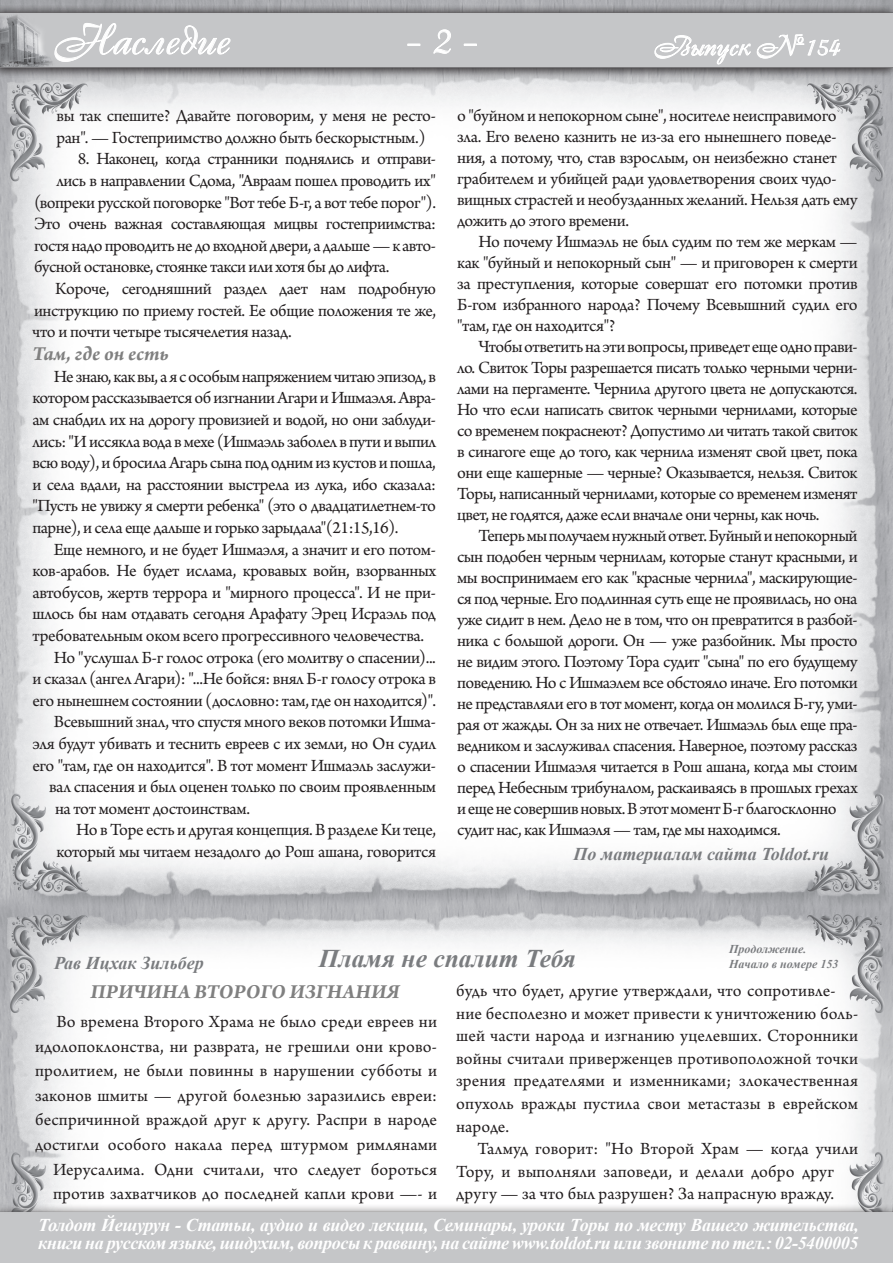
<style>
.page{position:relative;width:893px;height:1263px;background:#fff}
.page>*{position:absolute;margin:0;border:0;box-sizing:border-box;transform-origin:0 0}
.t1{font:42px "Cassandra";color:#fff}
.t2{font:27px "Cassandra";color:#fff}
.t3{font:italic 700 25.5px "Times New Roman";color:#7a7c7f}
.bold_italic{font:italic 700 21px "Arno Pro";color:#808080}
.text{font:18px/21px "Arno Pro";letter-spacing:-.025em;color:#231f20;text-align:justify}
.text-2{font:18px/22.6px "Arno Pro";letter-spacing:.01em;color:#231f20}
.t4{font:italic 700 18px/18px "Times New Roman";letter-spacing:-.02em;color:#fff}
.t5{font:italic 700 18px "Times New Roman";color:#7a7c7f}
.t6{font:italic 700 12px "Times New Roman";color:#7a7c7f}
</style>
<div class="page">
<img style="left:0;top:109px;width:893px;height:1090px">
<img style="left:0;top:86px;width:893px;height:23px">
<img style="left:0;top:0;width:893px;height:86px">
<svg style="left:654px;top:24px;width:187px;height:41px;background:#cdced0"></svg>
<svg style="left:54px;top:21px;width:177px;height:41px;background:#cecfd1"></svg>
<svg style="left:407px;top:43px;width:14px;height:3px"></svg>
<svg style="left:433px;top:29px;width:18px;height:25px"></svg>
<svg style="left:463px;top:43px;width:14px;height:3px"></svg>
<img style="left:0;top:1199px;width:893px;height:64px">
<p class="t1" style="left:54px;top:15px;width:176px">Наследие</p>
<p class="t1" style="left:405px;top:14px;width:73px">- 2 -</p>
<p class="t2" style="left:653px;top:30px;width:188px">Выпуск №154</p>
<p class="text" style="left:57px;top:106px;width:381px;line-height:21.6px">вы так спешите? Давайте поговорим, у меня не ресто&shy;ран". — Гостеприимство должно быть бескорыстным.)</p>
<p class="text" style="left:78px;top:150px;width:360px">8. Наконец, когда странники поднялись и отправи-</p>
<p class="text" style="left:57px;top:171px;width:381px">лись в направлении Сдома, "Авраам пошел проводить их"</p>
<p class="text" style="left:34px;top:193px;width:404px">(вопреки русской поговорке "Вот тебе Б-г, а вот тебе порог").</p>
<p class="text" style="left:34px;top:214px;width:404px">Это очень важная составляющая мицвы гостеприимства:</p>
<p class="text" style="left:34px;top:236px;width:404px">гостя надо проводить не до входной двери, а дальше — к авто-</p>
<p class="text" style="left:34px;top:257px;width:357px">бусной остановке, стоянке такси или хотя бы до лифта.</p>
<p class="text" style="left:33px;top:279px;width:405px;line-height:21.6px;text-indent:23px">Короче, сегодняшний раздел дает нам подробную инструкцию по приему гостей. Ее общие положения те же, что и почти четыре тысячелетия назад.</p>
<p class="bold_italic" style="left:33px;top:342px;width:138px">Там, где он есть</p>
<p class="text" style="left:33px;top:367px;width:405px;line-height:21.6px;text-indent:21px">Не знаю, как вы, а я с особым напряжением читаю эпизод, в котором рассказывается об изгнании Агари и Ишмаэля. Авра&shy;ам снабдил их на дорогу провизией и водой, но они заблуди&shy;лись: "И иссякла вода в мехе (Ишмаэль заболел в пути и выпил всю воду), и бросила Агарь сына под одним из кустов и пошла, и села вдали, на расстоянии выстрела из лука, ибо сказала: "Пусть не увижу я смерти ребенка" (это о двадцатилетнем-то парне), и села еще дальше и горько зарыдала"(21:15,16).</p>
<p class="text" style="left:33px;top:539px;width:405px;line-height:21.6px;text-indent:21px">Еще немного, и не будет Ишмаэля, а значит и его потом&shy;ков-арабов. Не будет ислама, кровавых войн, взорванных автобусов, жертв террора и "мирного процесса". И не при&shy;шлось бы нам отдавать сегодня Арафату Эрец Исраэль под требовательным оком всего прогрессивного человечества.</p>
<p class="text" style="left:33px;top:647px;width:405px;line-height:21.6px;text-indent:21px">Но "услушал Б-г голос отрока (его молитву о спасении)... и сказал (ангел Агари): "...Не бойся: внял Б-г голосу отрока в его нынешнем состоянии (дословно: там, где он находится)".</p>
<p class="text" style="left:54px;top:712px;width:384px">Всевышний знал, что спустя много веков потомки Ишма-</p>
<p class="text" style="left:33px;top:734px;width:405px">эля будут убивать и теснить евреев с их земли, но Он судил</p>
<p class="text" style="left:33px;top:755px;width:405px">его "там, где он находится". В тот момент Ишмаэль заслужи-</p>
<p class="text" style="left:49px;top:777px;width:388px">вал спасения и был оценен только по своим проявленным</p>
<p class="text" style="left:55px;top:799px;width:196px">на тот момент достоинствам.</p>
<p class="text" style="left:57px;top:820px;width:381px;line-height:21.6px;text-align:right">Но в Торе есть и другая концепция. В разделе Ки теце, который мы читаем незадолго до Рош ашана, говорится</p>
<p class="text" style="left:457px;top:106px;width:402px;text-align:left">о "буйном и непокорном сыне", носителе неисправимого зла. Его велено казнить не из-за его нынешнего поведе&shy;ния, а потому, что, став взрослым, он неизбежно станет грабителем и убийцей ради удовлетворения своих чудо&shy;вищных страстей и необузданных желаний. Нельзя дать ему дожить до этого времени.</p>
<p class="text" style="left:457px;top:232px;width:402px;text-indent:21px">Но почему Ишмаэль не был судим по тем же меркам — как "буйный и непокорный сын" — и приговорен к смерти за преступления, которые совершат его потомки против Б-гом избранного народа? Почему Всевышний судил его "там, где он находится"?</p>
<p class="text" style="left:457px;top:337px;width:402px;text-indent:21px">Чтобы ответить на эти вопросы, приведет еще одно прави&shy;ло. Свиток Торы разрешается писать только черными черни&shy;лами на пергаменте. Чернила другого цвета не допускаются.<br>Но что если написать свиток черными чернилами, которые со временем покраснеют? Допустимо ли читать такой свиток в синагоге еще до того, как чернила изменят свой цвет, пока они еще кашерные — черные? Оказывается, нельзя. Свиток Торы, написанный чернилами, которые со временем изменят цвет, не годятся, даже если вначале они черны, как ночь.</p>
<p class="text" style="left:457px;top:526px;width:402px;text-align:left;text-indent:21px">Теперь мы получаем нужный ответ. Буйный и непокорный сын подобен черным чернилам, которые станут красными, и мы воспринимаем его как "красные чернила", маскирующие&shy;ся под черные. Его подлинная суть еще не проявилась, но она уже сидит в нем. Дело не в том, что он превратится в разбой&shy;ника с большой дороги. Он — уже разбойник. Мы просто не видим этого. Поэтому Тора судит "сына" по его будущему поведению. Но с Ишмаэлем все обстояло иначе. Его потомки не представляли его в тот момент, когда он молился Б-гу, уми&shy;рая от жажды. Он за них не отвечает. Ишмаэль был еще пра&shy;ведником и заслуживал спасения. Наверное, поэтому рассказ о спасении Ишмаэля читается в Рош ашана, когда мы стоим перед Небесным трибуналом, раскаиваясь в прошлых грехах и еще не совершив новых. В этот момент Б-г благосклонно судит нас, как Ишмаэля — там, где мы находимся.</p>
<p class="t5" style="left:574px;top:841px;width:257px">По материалам сайта Toldot.ru</p>
<p class="t5" style="left:54px;top:950px;width:151px">Рав Ицхак Зильбер</p>
<p class="t3" style="left:319px;top:940px;width:259px">Пламя не спалит Тебя</p>
<p class="t6" style="left:729px;top:941px;width:79px">Продолжение.</p>
<p class="t6" style="left:729px;top:955px;width:111px">Начало в номере 153</p>
<p class="bold_italic" style="left:91px;top:979px;width:311px">ПРИЧИНА ВТОРОГО ИЗГНАНИЯ</p>
<p class="text-2" style="left:35px;top:1010px;width:404px;line-height:24.6px;text-align:right">Во времена Второго Храма не было среди евреев ни идолопоклонства, ни разврата, не грешили они крово&shy;пролитием, не были повинны в нарушении субботы и законов шмиты — другой болезнью заразились евреи: беспричинной враждой друг к другу. Распри в народе достигли особого накала перед штурмом римлянами Иерусалима. Одни считали, что следует бороться против захватчиков до последней капли крови —- и</p>
<p class="text-2" style="left:456px;top:980px;width:404px">будь что будет, другие утверждали, что сопротивле&shy;ние бесполезно и может привести к уничтожению боль&shy;шей части народа и изгнанию уцелевших. Сторонники войны считали приверженцев противоположной точки зрения предателями и изменниками; злокачественная опухоль вражды пустила свои метастазы в еврейском народе.</p>
<p class="text-2" style="left:456px;top:1138px;width:403px;text-indent:21px">Талмуд говорит: "Но Второй Храм — когда учили<br>Тору, и выполняли заповеди, и делали добро друг другу — за что был разрушен? За напрасную вражду.</p>
<p class="t4" style="left:38px;top:1216px;width:822px">Толдот Йешурун - Статьи, аудио и видео лекции, Семинары, уроки Торы по месту Вашего жительства, книги на русском языке, шидухим, вопросы к раввину, на сайте www.toldot.ru или звоните по тел.: 02-5400005</p>
</div>
